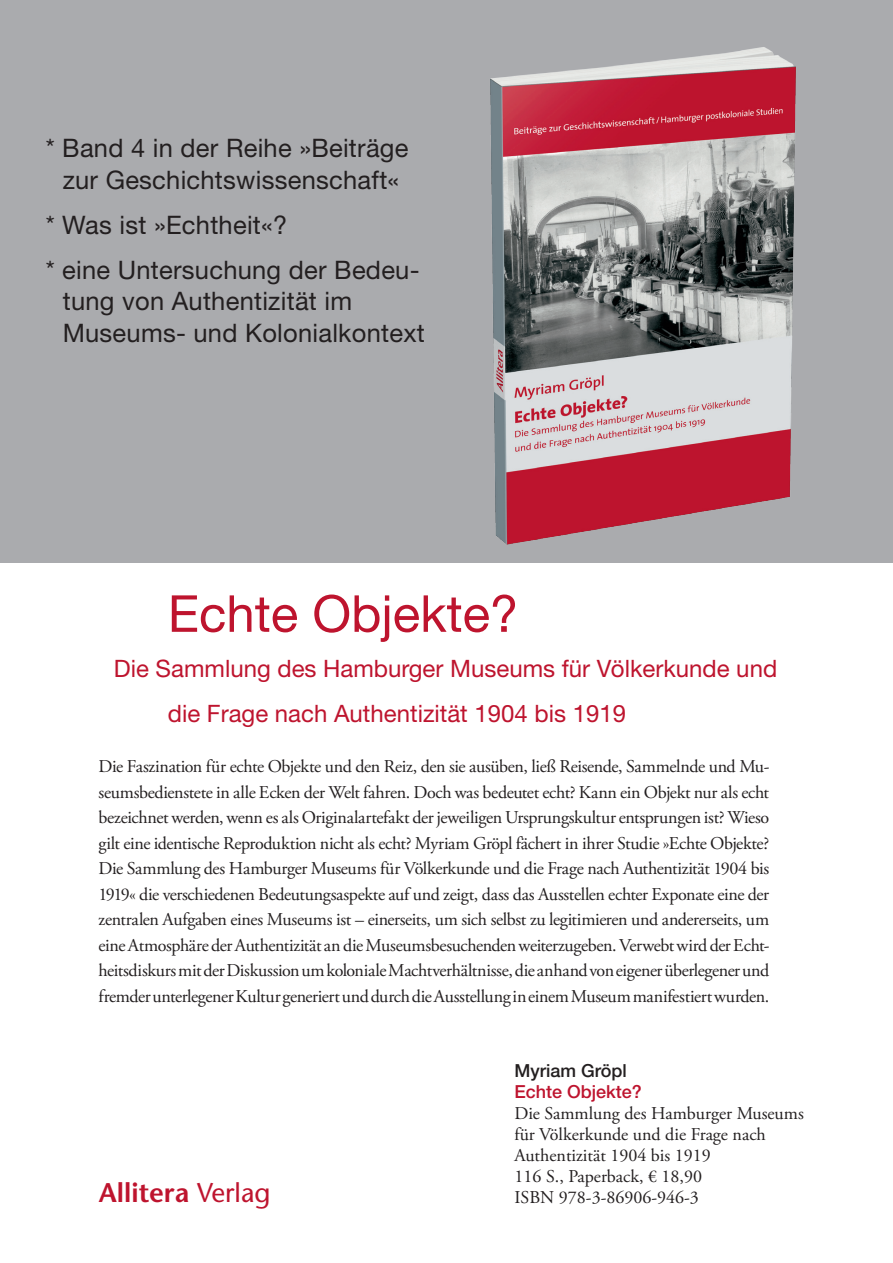
<style>
.page{position:relative;width:893px;height:1263px;background:#fff}
.page>*{position:absolute;margin:0;border:0;box-sizing:border-box;transform-origin:0 0}
.t1{font:51px "Helvetica Neue LT Std";color:#be142e}
.t2{font:600 27px "Stone Sans";color:#be142e}
.t3{font:25.5px/31.5px "Helvetica Neue LT Std";letter-spacing:.01em;color:#231f20}
.t4{font:24px/45px "Helvetica Neue LT Std";color:#be142e}
.t5{font:18px/25.5px "Adobe Garamond Pro";color:#231f20;text-align:justify}
.t6{font:500 18px "Helvetica Neue LT Pro";color:#be142e}
.t7{font:500 18px "Helvetica Neue LT Pro";color:#231f20}
.s1{font-weight:400}
</style>
<div class="page">
<div style="left:0;top:0;width:893px;height:562px;background:#aaabae"></div>
<img style="left:490px;top:47px;width:306px;height:498px">
<h3 class="t3" style="left:46px;top:132px;width:364px;text-align:center">* Band 4 in der Reihe »Beiträge zur Geschichtswissenschaft«</h3>
<h3 class="t3" style="left:46px;top:202px;width:375px;line-height:45px">* Was ist »Echtheit«?<br>* eine Untersuchung der Bedeu-</h3>
<h3 class="t3" style="left:63px;top:285px;width:364px">tung von Authentizität im<br>Museums- und Kolonialkontext</h3>
<h1 class="t1" style="left:168px;top:583px;width:352px">Echte Objekte?</h1>
<h3 class="t4" style="left:168px;top:645px;width:611px;text-indent:-54px">Die Sammlung des Hamburger Museums für Völkerkunde und die Frage nach Authentizität 1904 bis 1919</h3>
<p class="t5" style="left:99px;top:754px;width:672px">Die Faszination für echte Objekte und den Reiz, den sie ausüben, ließ Reisende, Sammelnde und Mu&shy;seumsbedienstete in alle Ecken der Welt fahren. Doch was bedeutet echt? Kann ein Objekt nur als echt bezeichnet werden, wenn es als Originalartefakt der jeweiligen Ursprungskultur entsprungen ist? Wieso gilt eine identische Reproduktion nicht als echt? Myriam Gröpl fächert in ihrer Studie »Echte Objekte?<br>Die Sammlung des Hamburger Museums für Völkerkunde und die Frage nach Authentizität 1904 bis 1919« die verschiedenen Bedeutungsaspekte auf und zeigt, dass das Ausstellen echter Exponate eine der zentralen Aufgaben eines Museums ist – einerseits, um sich selbst zu legitimieren und andererseits, um eine Atmosphäre der Authentizität an die Museumsbesuchenden weiterzugeben. Verwebt wird der Echt&shy;heitsdiskurs mit der Diskussion um koloniale Machtverhältnisse, die anhand von eigener überlegener und fremder unterlegener Kultur generiert und durch die Ausstellung in einem Museum manifestiert wurden.</p>
<h2 class="t2" style="left:99px;top:1177px;width:173px">Allitera <span class="s1">Verlag</span></h2>
<p class="t7" style="left:514px;top:1060px;width:114px">Myriam Gröpl</p>
<p class="t6" style="left:514px;top:1081px;width:129px">Echte Objekte?</p>
<p class="t5" style="left:514px;top:1103px;width:291px;line-height:21px;text-align:left">Die Sammlung des Hamburger Museums für Völkerkunde und die Frage nach<br>Authentizität 1904 bis 1919<br>116 S., Paperback, € 18,90<br>ISBN 978-3-86906-946-3</p>
</div>
